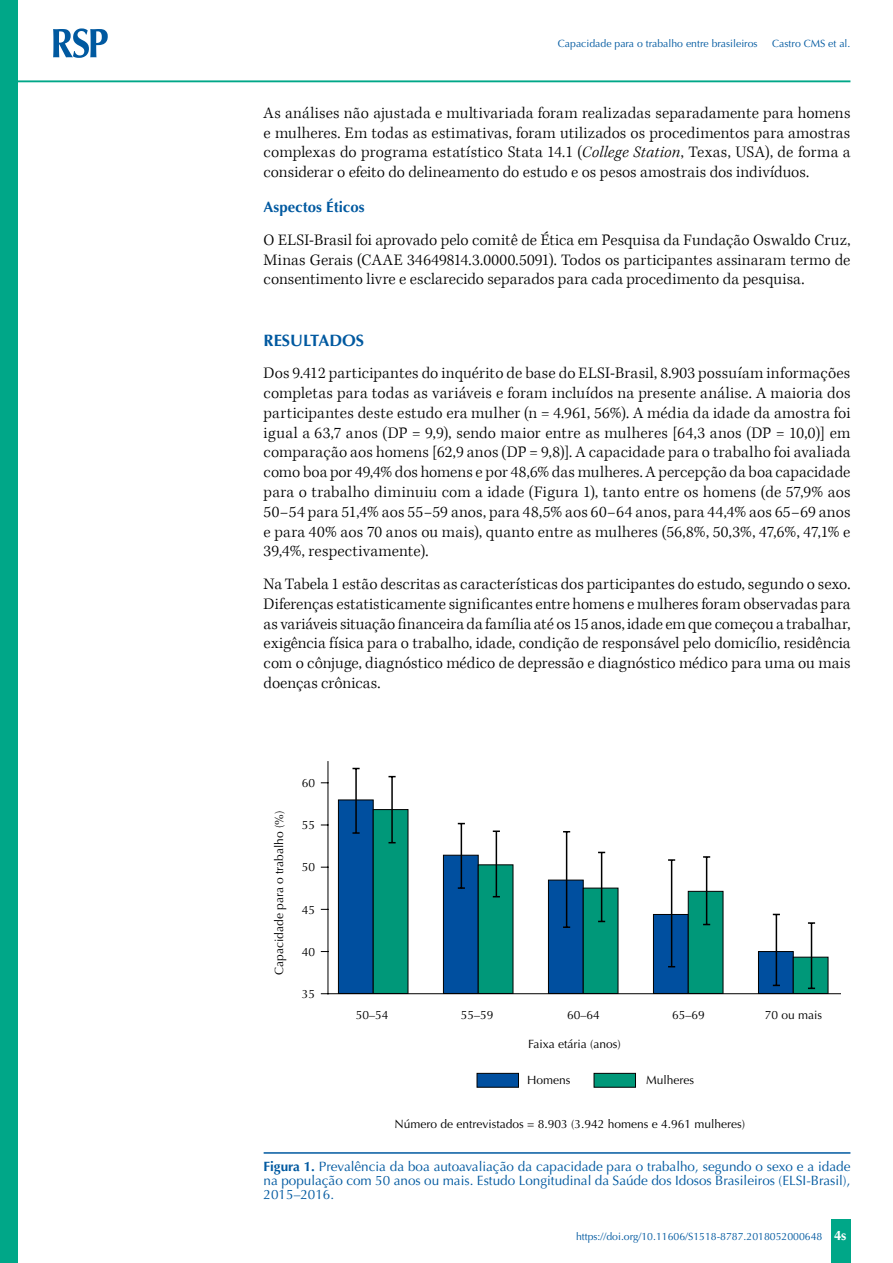
<style>
.page{position:relative;width:893px;height:1263px;background:#fff}
.page>*{position:absolute;margin:0;border:0;box-sizing:border-box;transform-origin:0 0}
.t1{font:300 16.5px/19.8px "Kepler Std";letter-spacing:.005em;color:#000;text-align:justify}
.t2{font:700 16.5px "Optima";color:#0059a0}
.t3{font:700 15px "Optima";color:#0059a0}
.t4{font:13.5px/14.2px "Optima";color:#0059a0;text-align:justify}
.t5{font:700 13.5px "Optima";color:#fff}
.t6{font:12px "Optima";color:#000}
.t7{font:10.5px "Optima";color:#0059a0}
.s1{font-style:italic}
.s2{font-weight:700}
</style>
<div class="page">
<div style="left:831px;top:1220px;width:20px;height:43px;background:#00a788"></div>
<div style="left:0;top:0;width:18px;height:1263px;background:#00a788"></div>
<svg style="left:53px;top:28px;width:55px;height:30px"></svg>
<hr style="left:18px;top:80px;width:832px;height:2px;background:#00a788">
<hr style="left:264px;top:1152px;width:586px;height:2px;background:#0059a0">
<hr style="left:328px;top:993px;width:512px;height:1px;background:#000">
<hr style="left:328px;top:761px;width:1px;height:233px;background:#000">
<div style="left:338px;top:799px;width:36px;height:195px;background:#004f9f;border:1px solid #000"></div>
<div style="left:373px;top:809px;width:35px;height:185px;background:#009879;border:1px solid #000"></div>
<div style="left:443px;top:855px;width:36px;height:139px;background:#004f9f;border:1px solid #000"></div>
<div style="left:478px;top:864px;width:35px;height:130px;background:#009879;border:1px solid #000"></div>
<div style="left:548px;top:880px;width:36px;height:114px;background:#004f9f;border:1px solid #000"></div>
<div style="left:583px;top:888px;width:35px;height:106px;background:#009879;border:1px solid #000"></div>
<div style="left:653px;top:914px;width:36px;height:80px;background:#004f9f;border:1px solid #000"></div>
<div style="left:688px;top:891px;width:35px;height:103px;background:#009879;border:1px solid #000"></div>
<div style="left:758px;top:951px;width:36px;height:43px;background:#004f9f;border:1px solid #000"></div>
<div style="left:793px;top:957px;width:35px;height:37px;background:#009879;border:1px solid #000"></div>
<div style="left:477px;top:1073px;width:42px;height:14px;background:#004f9f;border:1px solid #000"></div>
<div style="left:594px;top:1073px;width:42px;height:14px;background:#009879;border:1px solid #000"></div>
<hr style="left:355px;top:768px;width:2px;height:65px;background:#000">
<svg style="left:352px;top:832px;width:8px;height:2px"></svg>
<hr style="left:391px;top:777px;width:2px;height:66px;background:#000">
<hr style="left:461px;top:823px;width:1px;height:65px;background:#000">
<svg style="left:458px;top:887px;width:7px;height:2px"></svg>
<svg style="left:493px;top:830px;width:7px;height:2px"></svg>
<hr style="left:496px;top:831px;width:1px;height:66px;background:#000">
<hr style="left:566px;top:832px;width:1px;height:95px;background:#000">
<svg style="left:563px;top:926px;width:7px;height:2px"></svg>
<hr style="left:601px;top:852px;width:1px;height:69px;background:#000">
<svg style="left:668px;top:859px;width:7px;height:2px"></svg>
<hr style="left:671px;top:860px;width:1px;height:107px;background:#000">
<svg style="left:703px;top:856px;width:7px;height:2px"></svg>
<hr style="left:706px;top:857px;width:1px;height:67px;background:#000">
<hr style="left:776px;top:914px;width:1px;height:71px;background:#000">
<svg style="left:808px;top:922px;width:7px;height:2px"></svg>
<hr style="left:811px;top:923px;width:1px;height:65px;background:#000">
<svg style="left:808px;top:987px;width:7px;height:2px"></svg>
<p class="t7" style="left:558px;top:37px;width:201px">Capacidade para o trabalho entre brasileiros</p>
<p class="t7" style="left:772px;top:37px;width:80px">Castro CMS et al.</p>
<p class="t1" style="left:264px;top:103px;width:588px">As análises não ajustada e multivariada foram realizadas separadamente para homens e mulheres. Em todas as estimativas, foram utilizados os procedimentos para amostras complexas do programa estatístico Stata 14.1 (<span class="s1">College Station</span>, Texas, USA), de forma a considerar o efeito do delineamento do estudo e os pesos amostrais dos indivíduos.</p>
<p class="t3" style="left:264px;top:198px;width:102px">Aspectos Éticos</p>
<p class="t1" style="left:264px;top:230px;width:588px">O ELSI-Brasil foi aprovado pelo comitê de Ética em Pesquisa da Fundação Oswaldo Cruz, Minas Gerais (CAAE 34649814.3.0000.5091). Todos os participantes assinaram termo de consentimento livre e esclarecido separados para cada procedimento da pesquisa.</p>
<p class="t2" style="left:264px;top:330px;width:102px">RESULTADOS</p>
<p class="t1" style="left:264px;top:364px;width:588px">Dos 9.412 participantes do inquérito de base do ELSI-Brasil, 8.903 possuíam informações completas para todas as variáveis e foram incluídos na presente análise. A maioria dos participantes deste estudo era mulher (n = 4.961, 56%). A média da idade da amostra foi igual a 63,7 anos (DP = 9,9), sendo maior entre as mulheres [64,3 anos (DP = 10,0)] em comparação aos homens [62,9 anos (DP = 9,8)]. A capacidade para o trabalho foi avaliada como boa por 49,4% dos homens e por 48,6% das mulheres. A percepção da boa capacidade para o trabalho diminuiu com a idade (Figura 1), tanto entre os homens (de 57,9% aos 50–54 para 51,4% aos 55–59 anos, para 48,5% aos 60–64 anos, para 44,4% aos 65–69 anos e para 40% aos 70 anos ou mais), quanto entre as mulheres (56,8%, 50,3%, 47,6%, 47,1% e 39,4%, respectivamente).</p>
<p class="t1" style="left:264px;top:574px;width:588px">Na Tabela 1 estão descritas as características dos participantes do estudo, segundo o sexo.<br>Diferenças estatisticamente significantes entre homens e mulheres foram observadas para as variáveis situação financeira da família até os 15 anos, idade em que começou a trabalhar, exigência física para o trabalho, idade, condição de responsável pelo domicílio, residência com o cônjuge, diagnóstico médico de depressão e diagnóstico médico para uma ou mais doenças crônicas.</p>
<p class="t6" style="left:272px;top:975px;width:165px;rotate:-90deg">Capacidade para o trabalho (%)</p>
<p class="t6" style="left:302px;top:776px;width:15px">60</p>
<p class="t6" style="left:302px;top:818px;width:15px">55</p>
<p class="t6" style="left:302px;top:860px;width:15px">50</p>
<p class="t6" style="left:302px;top:902px;width:15px">45</p>
<p class="t6" style="left:302px;top:945px;width:15px">40</p>
<p class="t6" style="left:302px;top:987px;width:15px">35</p>
<p class="t6" style="left:356px;top:1008px;width:34px">50–54</p>
<p class="t6" style="left:461px;top:1008px;width:34px">55–59</p>
<p class="t6" style="left:567px;top:1008px;width:34px">60–64</p>
<p class="t6" style="left:672px;top:1008px;width:34px">65–69</p>
<p class="t6" style="left:765px;top:1008px;width:59px">70 ou mais</p>
<p class="t6" style="left:528px;top:1037px;width:94px">Faixa etária (anos)</p>
<p class="t6" style="left:527px;top:1073px;width:45px">Homens</p>
<p class="t6" style="left:646px;top:1073px;width:50px">Mulheres</p>
<p class="t6" style="left:394px;top:1116px;width:352px">Número de entrevistados = 8.903 (3.942 homens e 4.961 mulheres)</p>
<p class="t4" style="left:264px;top:1159px;width:588px"><span class="s2">Figura 1.</span> Prevalência da boa autoavaliação da capacidade para o trabalho, segundo o sexo e a idade na população com 50 anos ou mais. Estudo Longitudinal da Saúde dos Idosos Brasileiros (ELSI-Brasil), 2015–2016.</p>
<p class="t7" style="left:576px;top:1230px;width:248px">https://doi.org/10.11606/S1518-8787.2018052000648</p>
<p class="t5" style="left:834px;top:1227px;width:14px">4s</p>
</div>
